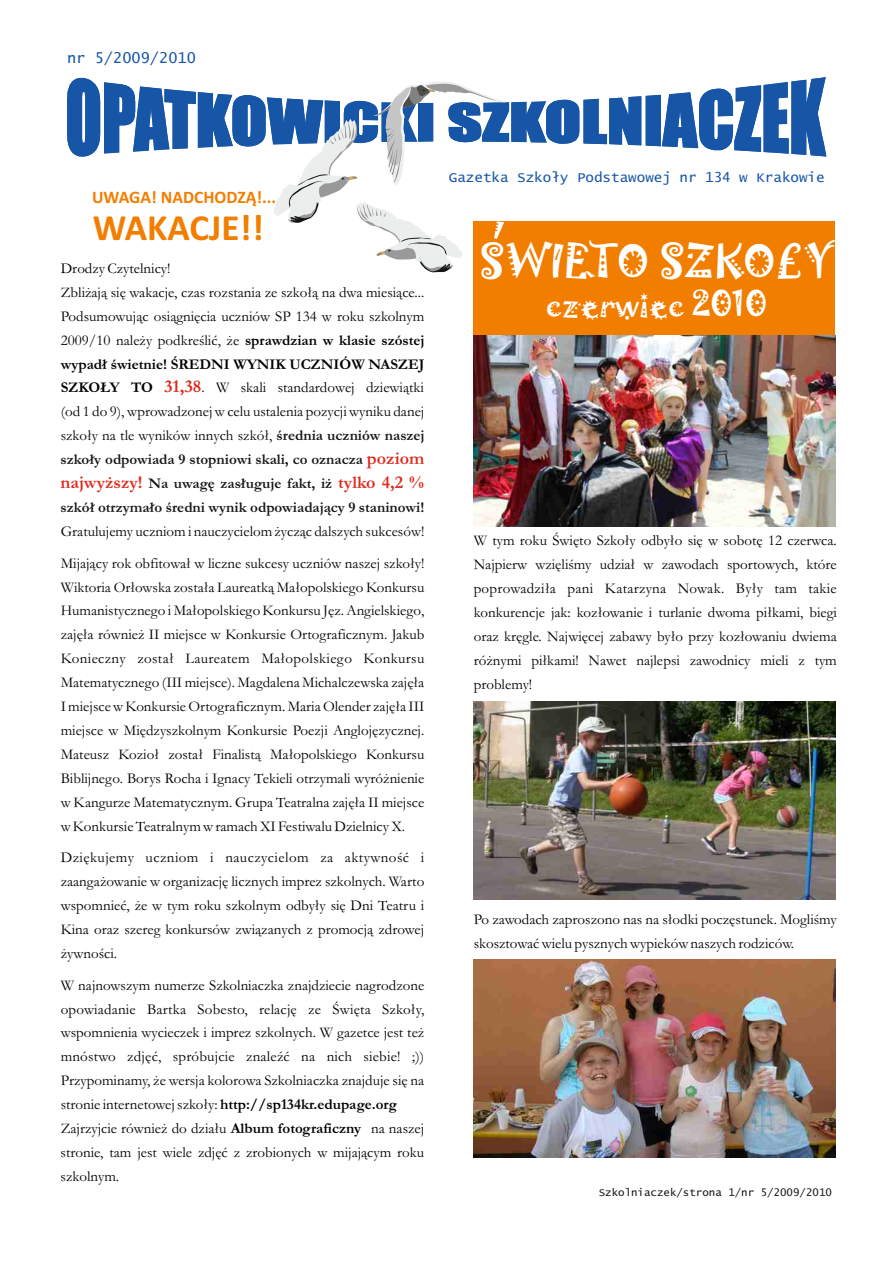
<style>
.page{position:relative;width:893px;height:1263px;background:#fff}
.page>*{position:absolute;margin:0;border:0;box-sizing:border-box;transform-origin:0 0}
.t1{font:42.15px "Jokerman";color:#fff}
.t2{font:700 37.05px "Calibri";color:#f27e00}
.t3{font:31.65px "Jokerman";color:#fff}
.t4{font:700 18px "Garamond";color:#dd2b1c}
.t5{font:700 17.55px "Calibri";color:#f27e00}
.t6{font:15px/24px "Garamond";color:#000}
.t7{font:700 15px "Garamond";color:#151616}
.t8{font:15px "Lucida Console";color:#1756a7}
.t9{font:13.8px "Lucida Console";color:#1756a7}
.t10{font:10.5px "Lucida Console";color:#151616}
.s1{font-weight:700}
.s2{font-weight:700;color:#151616}
</style>
<div class="page">
<div style="left:474px;top:221px;width:361px;height:113px;background:#f27e00"></div>
<img style="left:473px;top:335px;width:362px;height:191px">
<img style="left:473px;top:702px;width:362px;height:198px">
<img style="left:474px;top:960px;width:361px;height:197px">
<svg style="left:67px;top:77px;width:760px;height:200px"></svg>
<p class="t8" style="left:67px;top:51px;width:131px">nr 5/2009/2010</p>
<p class="t5" style="left:92px;top:190px;width:186px">UWAGA! NADCHODZĄ!...</p>
<h2 class="t2" style="left:93px;top:213px;width:172px">WAKACJE!!</h2>
<p class="t6" style="left:61px;top:258px;width:365px">Drodzy Czytelnicy!<br>Zbliżają się wakacje, czas rozstania ze szkołą na dwa miesiące...<br>Podsumowując osiągnięcia uczniów SP 134 w roku szkolnym 2009/10 należy podkreślić, że <span class="s1">sprawdzian w klasie szóstej wypadł świetnie! ŚREDNI WYNIK UCZNIÓW NASZEJ SZKOŁY TO</span></p>
<p class="t4" style="left:164px;top:381px;width:39px">31,38</p>
<p class="t6" style="left:61px;top:378px;width:365px;text-align:justify;text-indent:141px">. W skali standardowej dziewiątki (od 1 do 9), wprowadzonej w celu ustalenia pozycji wyniku danej szkoły na tle wyników innych szkół, <span class="s2">średnia uczniów naszej</span></p>
<p class="t4" style="left:367px;top:452px;width:59px">poziom</p>
<p class="t7" style="left:61px;top:454px;width:304px">szkoły odpowiada 9 stopniowi skali, co oznacza</p>
<p class="t7" style="left:148px;top:478px;width:185px">Na uwagę zasługuje fakt, iż</p>
<p class="t7" style="left:61px;top:502px;width:365px">szkół otrzymało średni wynik odpowiadający 9 staninowi!</p>
<p class="t4" style="left:61px;top:476px;width:83px">najwyższy!</p>
<p class="t4" style="left:338px;top:476px;width:87px">tylko 4,2 %</p>
<p class="t6" style="left:61px;top:517px;width:365px;line-height:31.5px">Gratulujemy uczniom i nauczycielom życząc dalszych sukcesów!<br>Mijający rok obfitował w liczne sukcesy uczniów naszej szkoły!</p>
<p class="t6" style="left:61px;top:577px;width:365px;text-align:justify">Wiktoria Orłowska została Laureatką Małopolskiego Konkursu Humanistycznego i Małopolskiego Konkursu Jęz. Angielskiego, zajęła również II miejsce w Konkursie Ortograficznym. Jakub Konieczny został Laureatem Małopolskiego Konkursu Matematycznego (III miejsce). Magdalena Michalczewska zajęła I miejsce w Konkursie Ortograficznym. Maria Olender zajęła III miejsce w Międzyszkolnym Konkursie Poezji Anglojęzycznej.<br>Mateusz Kozioł został Finalistą Małopolskiego Konkursu Biblijnego. Borys Rocha i Ignacy Tekieli otrzymali wyróżnienie w Kangurze Matematycznym. Grupa Teatralna zajęła II miejsce w Konkursie Teatralnym w ramach XI Festiwalu Dzielnicy X.</p>
<p class="t6" style="left:61px;top:847px;width:365px;text-align:justify">Dziękujemy uczniom i nauczycielom za aktywność i zaangażowanie w organizację licznych imprez szkolnych. Warto wspomnieć, że w tym roku szkolnym odbyły się Dni Teatru i Kina oraz szereg konkursów związanych z promocją zdrowej żywności.</p>
<p class="t6" style="left:61px;top:975px;width:365px">W najnowszym numerze Szkolniaczka znajdziecie nagrodzone opowiadanie Bartka Sobesto, relację ze Święta Szkoły, wspomnienia wycieczek i imprez szkolnych. W gazetce jest też mnóstwo zdjęć, spróbujcie znaleźć na nich siebie! ;))<br>Przypominamy, że wersja kolorowa Szkolniaczka znajduje się na stronie internetowej szkoły: <span class="s1">http://sp134kr.edupage.org </span>Zajrzyjcie również do działu <span class="s1">Album fotograficzny</span> na naszej stronie, tam jest wiele zdjęć z zrobionych w mijającym roku szkolnym.</p>
<p class="t9" style="left:449px;top:171px;width:377px">Gazetka Szkoły Podstawowej nr 134 w Krakowie</p>
<h1 class="t1" style="left:480px;top:241px;width:355px">SWIETO SZKO£Y</h1>
<h3 class="t3" style="left:546px;top:289px;width:223px">czerwiec 2010</h3>
<p class="t6" style="left:474px;top:530px;width:365px;text-align:justify">W tym roku Święto Szkoły odbyło się w sobotę 12 czerwca.<br>Najpierw wzięliśmy udział w zawodach sportowych, które poprowadziła pani Katarzyna Nowak. Były tam takie konkurencje jak: kozłowanie i turlanie dwoma piłkami, biegi oraz kręgle. Najwięcej zabawy było przy kozłowaniu dwiema różnymi piłkami! Nawet najlepsi zawodnicy mieli z tym problemy!</p>
<p class="t6" style="left:474px;top:909px;width:365px">Po zawodach zaproszono nas na słodki poczęstunek. Mogliśmy skosztować wielu pysznych wypieków naszych rodziców.</p>
<p class="t10" style="left:599px;top:1188px;width:235px">Szkolniaczek/strona 1/nr 5/2009/2010</p>
</div>
